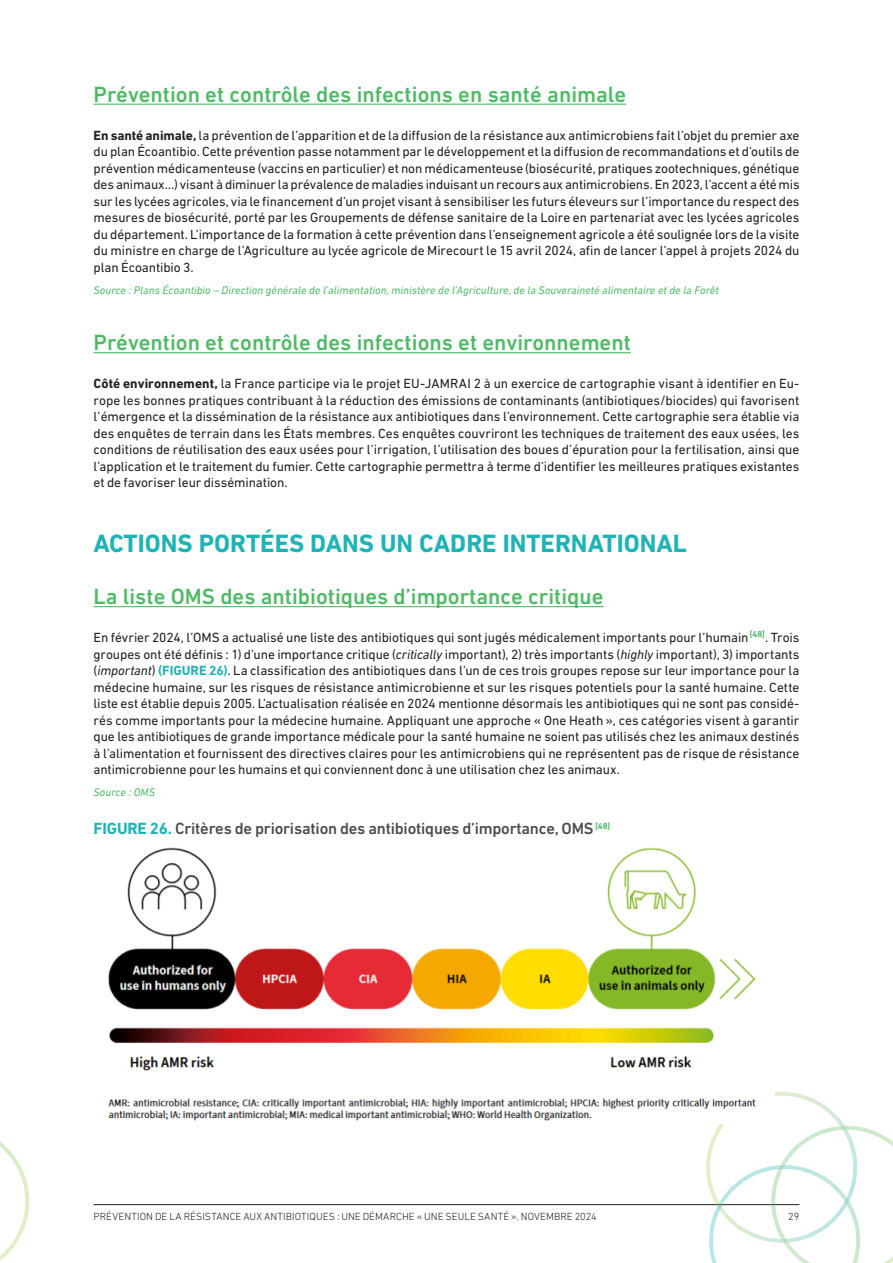
<style>
.page{position:relative;width:893px;height:1263px;background:#fff}
.page>*{position:absolute;margin:0;border:0;box-sizing:border-box;transform-origin:0 0}
._02-Inter2{font:700 25.5px "DIN Next LT Pro";color:#20b3b6}
._03-Inter3{font:500 22.5px "DIN Next LT Pro";color:#4fba65}
._01-Graphiques-TitresFigures{font:500 16.5px "DIN Next LT Pro";letter-spacing:-.01em;color:#4b4c4d}
._05-Texte_Courant{font:13.5px/16.5px "DIN Next LT Pro";letter-spacing:-.005em;color:#231f20;text-align:justify}
._02-Graphiques-Sources{font:italic 11.25px "DIN Next LT Pro";color:#4fba65}
.t1{font:300 10.5px "DIN Next LT Pro";letter-spacing:.005em;color:#231f20}
.s1{font-weight:700}
.s2{font-style:italic}
.s3{font-weight:700;color:#20b3b6}
</style>
<div class="page">
<hr style="left:94px;top:1204px;width:705px;height:1px;background:#231f20">
<svg style="left:0;top:1142px;width:30px;height:119px"></svg>
<svg style="left:701px;top:1091px;width:192px;height:172px"></svg>
<hr style="left:94px;top:104px;width:532px;height:1px;background:#4fba65">
<hr style="left:94px;top:352px;width:537px;height:1px;background:#4fba65">
<hr style="left:94px;top:606px;width:509px;height:1px;background:#4fba65">
<img style="left:108px;top:847px;width:666px;height:277px">
<p class="_03-Inter3" style="left:94px;top:81px;width:534px">Prévention et contrôle des infections en santé animale</p>
<p class="_05-Texte_Courant" style="left:94px;top:127px;width:707px"><span class="s1">En santé animale,</span> la prévention de l’apparition et de la diffusion de la résistance aux antimicrobiens fait l’objet du premier axe du plan Écoantibio. Cette prévention passe notamment par le développement et la diffusion de recommandations et d’outils de prévention médicamenteuse (vaccins en particulier) et non médicamenteuse (biosécurité, pratiques zootechniques, génétique des animaux…) visant à diminuer la prévalence de maladies induisant un recours aux antimicrobiens. En 2023, l’accent a été mis sur les lycées agricoles, via le financement d’un projet visant à sensibiliser les futurs éleveurs sur l’importance du respect des mesures de biosécurité, porté par les Groupements de défense sanitaire de la Loire en partenariat avec les lycées agricoles du département. L’importance de la formation à cette prévention dans l’enseignement agricole a été soulignée lors de la visite du ministre en charge de l’Agriculture au lycée agricole de Mirecourt le 15 avril 2024, afin de lancer l’appel à projets 2024 du plan Écoantibio 3.</p>
<p class="_02-Graphiques-Sources" style="left:94px;top:283px;width:627px">Source : Plans Écoantibio – Direction générale de l’alimentation, ministère de l’Agriculture, de la Souveraineté alimentaire et de la Forêt</p>
<p class="_03-Inter3" style="left:94px;top:330px;width:539px">Prévention et contrôle des infections et environnement</p>
<p class="_05-Texte_Courant" style="left:94px;top:375px;width:707px"><span class="s1">Côté environnement,</span> la France participe via le projet EU-JAMRAI 2 à un exercice de cartographie visant à identifier en Eu&shy;rope les bonnes pratiques contribuant à la réduction des émissions de contaminants (antibiotiques/biocides) qui favorisent l’émergence et la dissémination de la résistance aux antibiotiques dans l’environnement. Cette cartographie sera établie via des enquêtes de terrain dans les États membres. Ces enquêtes couvriront les techniques de traitement des eaux usées, les conditions de réutilisation des eaux usées pour l’irrigation, l’utilisation des boues d’épuration pour la fertilisation, ainsi que l’application et le traitement du fumier. Cette cartographie permettra à terme d’identifier les meilleures pratiques existantes et de favoriser leur dissémination.</p>
<p class="_02-Inter2" style="left:94px;top:528px;width:595px">ACTIONS PORTÉES DANS UN CADRE INTERNATIONAL</p>
<p class="_03-Inter3" style="left:94px;top:584px;width:511px">La liste OMS des antibiotiques d’importance critique</p>
<p class="_05-Texte_Courant" style="left:94px;top:629px;width:707px">En février 2024, l’OMS a actualisé une liste des antibiotiques qui sont jugés médicalement importants pour l’humain <sup>[48]</sup>. Trois groupes ont été définis : 1) d’une importance critique (<span class="s2">critically</span> important), 2) très importants (<span class="s2">highly</span> important), 3) importants (<span class="s2">important</span>) <span class="s3">(FIGURE 26)</span>. La classification des antibiotiques dans l’un de ces trois groupes repose sur leur importance pour la médecine humaine, sur les risques de résistance antimicrobienne et sur les risques potentiels pour la santé humaine. Cette liste est établie depuis 2005. L’actualisation réalisée en 2024 mentionne désormais les antibiotiques qui ne sont pas considé&shy;rés comme importants pour la médecine humaine. Appliquant une approche « One Heath », ces catégories visent à garantir que les antibiotiques de grande importance médicale pour la santé humaine ne soient pas utilisés chez les animaux destinés à l’alimentation et fournissent des directives claires pour les antimicrobiens qui ne représentent pas de risque de résistance antimicrobienne pour les humains et qui conviennent donc à une utilisation chez les animaux.</p>
<p class="_02-Graphiques-Sources" style="left:94px;top:786px;width:63px">Source : OMS</p>
<p class="_01-Graphiques-TitresFigures" style="left:94px;top:819px;width:518px"><span class="s3">FIGURE 26.</span> Critères de priorisation des antibiotiques d’importance, OMS <sup>[48]</sup></p>
<p class="t1" style="left:94px;top:1211px;width:505px">PRÉVENTION DE LA RÉSISTANCE AUX ANTIBIOTIQUES : UNE DÉMARCHE « UNE SEULE SANTÉ ». NOVEMBRE 2024</p>
<p class="t1" style="left:788px;top:1211px;width:13px">29</p>
</div>
